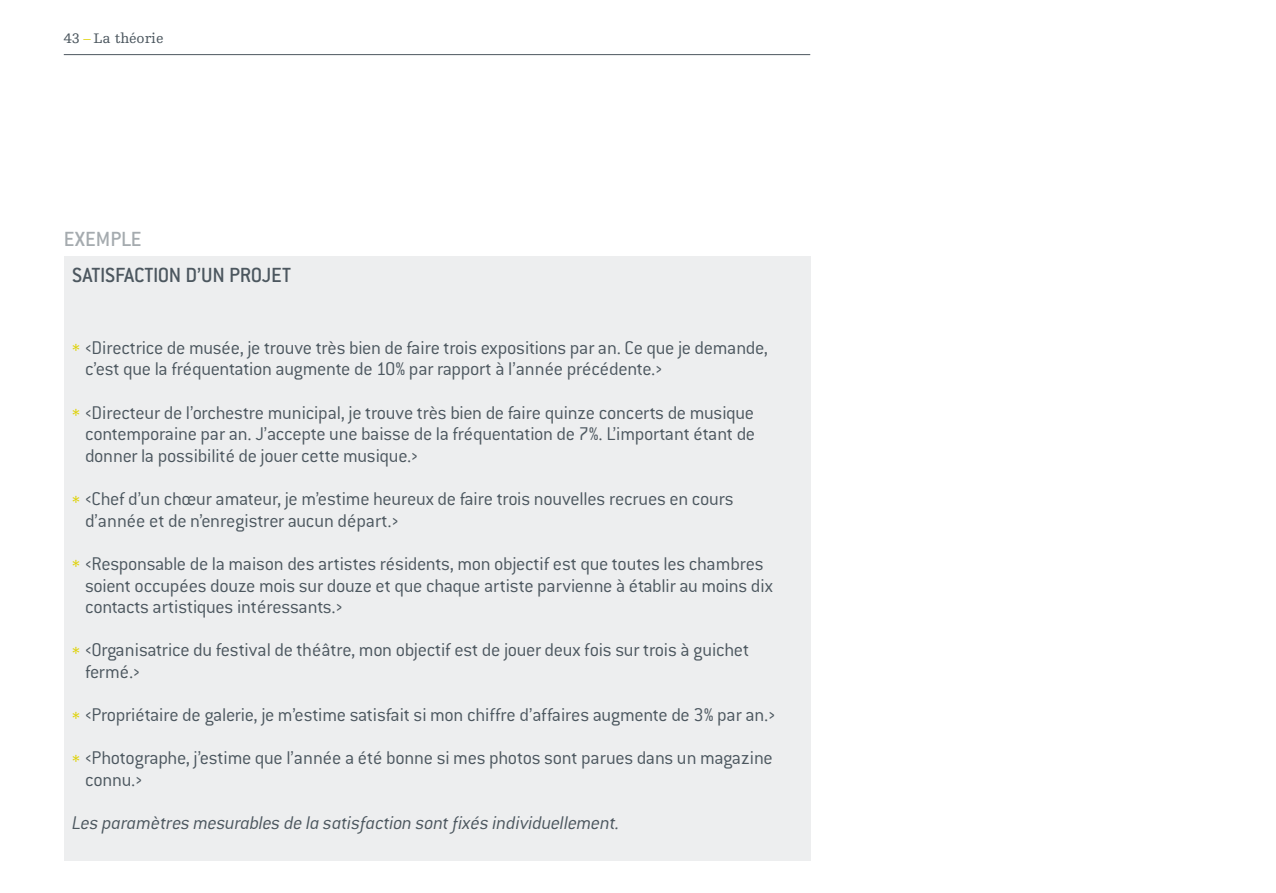
<style>
.page{position:relative;width:1276px;height:893px;background:#fff}
.page>*{position:absolute;margin:0;border:0;box-sizing:border-box;transform-origin:0 0}
.t1{font:500 22.5px "Conduit ITC";letter-spacing:-.015em;color:#4c575f}
.t2{font:500 22.5px "Conduit ITC";color:#a5abaf}
.t3{font:300 20.25px/21.6px "Conduit ITC";letter-spacing:-.015em;color:#4c575f}
.t4{font:italic 300 20.25px "Conduit ITC";letter-spacing:-.015em;color:#4c575f}
.t5{font:14.62px "Egyptienne F";color:#4c575f}
.s1{color:#ded100}
</style>
<div class="page">
<hr style="left:64px;top:54px;width:746px;height:1px;background:#4c575f">
<div style="left:64px;top:257px;width:746px;height:604px;background:#edeeef"></div>
<p class="t5" style="left:64px;top:30px;width:101px">43 <span class="s1">–</span> La théorie</p>
<p class="t2" style="left:64px;top:226px;width:79px">EXEMPLE</p>
<p class="t1" style="left:72px;top:262px;width:220px">SATISFACTION D’UN PROJET</p>
<p class="t3" style="left:85px;top:337px;width:684px;text-indent:-13px"><span class="s1">*</span> ‹Directrice de musée, je trouve très bien de faire trois expositions par an. Ce que je demande, c’est que la fréquentation augmente de 10% par rapport à l’année précédente.›</p>
<p class="t3" style="left:85px;top:402px;width:671px;text-align:justify;text-indent:-13px"><span class="s1">*</span> ‹Directeur de l’orchestre municipal, je trouve très bien de faire quinze concerts de musique contemporaine par an. J’accepte une baisse de la fréquentation de 7%. L’important étant de donner la possibilité de jouer cette musique.›</p>
<p class="t3" style="left:85px;top:488px;width:650px;text-indent:-13px"><span class="s1">*</span> ‹Chef d’un chœur amateur, je m’estime heureux de faire trois nouvelles recrues en cours d’année et de n’enregistrer aucun départ.›</p>
<p class="t3" style="left:85px;top:553px;width:689px;text-indent:-13px"><span class="s1">*</span> ‹Responsable de la maison des artistes résidents, mon objectif est que toutes les chambres soient occupées douze mois sur douze et que chaque artiste parvienne à établir au moins dix contacts artistiques intéressants.›</p>
<p class="t3" style="left:85px;top:639px;width:666px;text-indent:-13px"><span class="s1">*</span> ‹Organisatrice du festival de théâtre, mon objectif est de jouer deux fois sur trois à guichet fermé.›</p>
<p class="t3" style="left:72px;top:693px;width:704px;line-height:43.2px"><span class="s1">*</span> ‹Propriétaire de galerie, je m’estime satisfait si mon chiffre d’affaires augmente de 3% par an.› <span class="s1">*</span> ‹Photographe, j’estime que l’année a été bonne si mes photos sont parues dans un magazine</p>
<p class="t3" style="left:85px;top:769px;width:59px">connu.›</p>
<p class="t4" style="left:72px;top:812px;width:549px">Les paramètres mesurables de la satisfaction sont fixés individuellement.</p>
</div>
